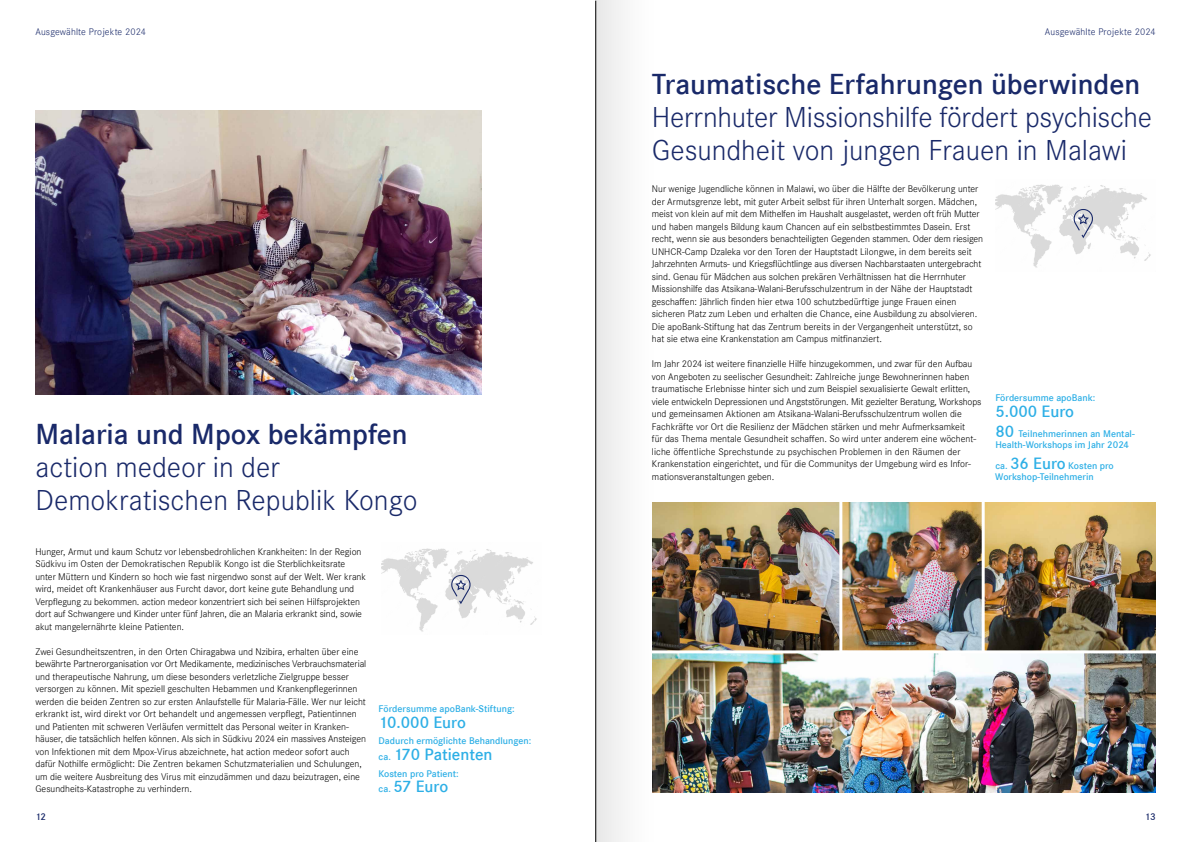
<style>
.page{position:relative;width:1191px;height:842px;background:#fff}
.page>*{position:absolute;margin:0;border:0;box-sizing:border-box;transform-origin:0 0}
.t1{font:300 30px/33px "Corporate S";color:#192969}
.t2{font:600 30px "Corporate S";color:#192969}
.t3{font:600 17px "Corporate S";color:#2dafe6}
.t4{font:10px/12.5px "Corporate S Ligh";color:#000}
.t5{font:600 10px/11px "Corporate S";color:#2dafe6}
.t6{font:10px "Corporate S Ligh";letter-spacing:.015em;color:#192969}
.t7{font:600 10px "Corporate S";color:#192969}
.s1{font-size:10px}
.s2{font-size:17px}
</style>
<div class="page">
<div style="left:596px;top:0;width:66px;height:842px;background:linear-gradient(to right,#e9e9e9,#fff)"></div>
<hr style="left:595px;top:1px;width:1px;height:841px;background:#000">
<img style="left:995px;top:184px;width:156px;height:84px">
<svg style="left:1073px;top:209px;width:20px;height:29px"></svg>
<img style="left:381px;top:548px;width:156px;height:84px">
<svg style="left:451px;top:575px;width:20px;height:29px"></svg>
<img style="left:35px;top:111px;width:446px;height:283px">
<img style="left:652px;top:503px;width:503px;height:289px">
<hr style="left:839px;top:497px;width:3px;height:154px;background:#fff">
<hr style="left:981px;top:497px;width:3px;height:154px;background:#fff">
<hr style="left:651px;top:650px;width:508px;height:3px;background:#fff">
<p class="t6" style="left:35px;top:26px;width:112px">Ausgewählte Projekte 2024</p>
<h1 class="t2" style="left:35px;top:417px;width:374px">Malaria und Mpox bekämpfen</h1>
<h1 class="t1" style="left:35px;top:450px;width:383px">action medeor in der<br>Demokratischen Republik Kongo</h1>
<p class="t4" style="left:35px;top:545px;width:332px">Hunger, Armut und kaum Schutz vor lebensbedrohlichen Krankheiten: In der Region Südkivu im Osten der Demokratischen Republik Kongo ist die Sterblichkeitsrate unter Müttern und Kindern so hoch wie fast nirgendwo sonst auf der Welt. Wer krank wird, meidet oft Krankenhäuser aus Furcht davor, dort keine gute Behandlung und Verpflegung zu bekommen. action medeor konzentriert sich bei seinen Hilfsprojekten dort auf Schwangere und Kinder unter fünf Jahren, die an Malaria erkrankt sind, sowie akut mangelernährte kleine Patienten.</p>
<p class="t4" style="left:35px;top:645px;width:332px">Zwei Gesundheitszentren, in den Orten Chiragabwa und Nzibira, erhalten über eine bewährte Partnerorganisation vor Ort Medikamente, medizinisches Verbrauchsmaterial und therapeutische Nahrung, um diese besonders verletzliche Zielgruppe besser versorgen zu können. Mit speziell geschulten Hebammen und Krankenpflegerinnen werden die beiden Zentren so zur ersten Anlaufstelle für Malaria-Fälle. Wer nur leicht erkrankt ist, wird direkt vor Ort behandelt und angemessen verpflegt, Patientinnen und Patienten mit schweren Verläufen vermittelt das Personal weiter in Kranken&shy;häuser, die tatsächlich helfen können. Als sich in Südkivu 2024 ein massives Ansteigen von Infektionen mit dem Mpox-Virus abzeichnete, hat action medeor sofort auch dafür Nothilfe ermöglicht: Die Zentren bekamen Schutzmaterialien und Schulungen, um die weitere Ausbreitung des Virus mit einzudämmen und dazu beizutragen, eine Gesundheits-Katastrophe zu verhindern.</p>
<p class="t5" style="left:378px;top:703px;width:137px">Fördersumme apoBank-Stiftung:</p>
<h2 class="t3" style="left:378px;top:712px;width:89px">10.000 Euro</h2>
<p class="t5" style="left:378px;top:735px;width:154px">Dadurch ermöglichte Behandlungen:</p>
<h2 class="t3" style="left:378px;top:744px;width:115px"><span class="s1">ca.</span> 170 Patienten</h2>
<p class="t5" style="left:378px;top:768px;width:82px">Kosten pro Patient:</p>
<h2 class="t3" style="left:378px;top:777px;width:71px"><span class="s1">ca.</span> 57 Euro</h2>
<p class="t6" style="left:1045px;top:26px;width:112px">Ausgewählte Projekte 2024</p>
<h1 class="t2" style="left:652px;top:67px;width:490px">Traumatische Erfahrungen überwinden</h1>
<h1 class="t1" style="left:652px;top:99px;width:501px">Herrnhuter Missionshilfe fördert psychische<br>Gesundheit von jungen Frauen in Malawi</h1>
<p class="t4" style="left:652px;top:183px;width:332px">Nur wenige Jugendliche können in Malawi, wo über die Hälfte der Bevölkerung unter der Armutsgrenze lebt, mit guter Arbeit selbst für ihren Unterhalt sorgen. Mädchen, meist von klein auf mit dem Mithelfen im Haushalt ausgelastet, werden oft früh Mutter und haben mangels Bildung kaum Chancen auf ein selbstbestimmtes Dasein. Erst recht, wenn sie aus besonders benachteiligten Gegenden stammen. Oder dem riesigen UNHCR-Camp Dzaleka vor den Toren der Hauptstadt Lilongwe, in dem bereits seit Jahrzehnten Armuts- und Kriegsflüchtlinge aus diversen Nachbarstaaten untergebracht sind. Genau für Mädchen aus solchen prekären Verhältnissen hat die Herrnhuter Missionshilfe das Atsikana-Walani-Berufsschulzentrum in der Nähe der Hauptstadt geschaffen: Jährlich finden hier etwa 100 schutzbedürftige junge Frauen einen sicheren Platz zum Leben und erhalten die Chance, eine Ausbildung zu absolvieren.<br>Die apoBank-Stiftung hat das Zentrum bereits in der Vergangenheit unterstützt, so hat sie etwa eine Krankenstation am Campus mitfinanziert.</p>
<p class="t4" style="left:652px;top:358px;width:331px">Im Jahr 2024 ist weitere finanzielle Hilfe hinzugekommen, und zwar für den Aufbau von Angeboten zu seelischer Gesundheit: Zahlreiche junge Bewohnerinnen haben traumatische Erlebnisse hinter sich und zum Beispiel sexualisierte Gewalt erlitten, viele entwickeln Depressionen und Angststörungen. Mit gezielter Beratung, Workshops und gemeinsamen Aktionen am Atsikana-Walani-Berufsschulzentrum wollen die Fachkräfte vor Ort die Resilienz der Mädchen stärken und mehr Aufmerksamkeit<br>für das Thema mentale Gesundheit schaffen. So wird unter anderem eine wöchent&shy;liche öffentliche Sprechstunde zu psychischen Problemen in den Räumen der Krankenstation eingerichtet, und für die Communitys der Umgebung wird es Infor&shy;mationsveranstaltungen geben.</p>
<p class="t5" style="left:995px;top:392px;width:101px">Fördersumme apoBank:</p>
<h2 class="t3" style="left:995px;top:401px;width:80px">5.000 Euro</h2>
<p class="t5" style="left:995px;top:428px;width:141px"><span class="s2">80</span> Teilnehmerinnen an Mental-<br>Health-Workshops im Jahr 2024</p>
<p class="t5" style="left:995px;top:460px;width:120px">ca. <span class="s2">36 Euro</span> Kosten pro<br>Workshop-Teilnehmerin</p>
<p class="t7" style="left:35px;top:811px;width:12px">12</p>
<p class="t7" style="left:1145px;top:811px;width:12px">13</p>
</div>
